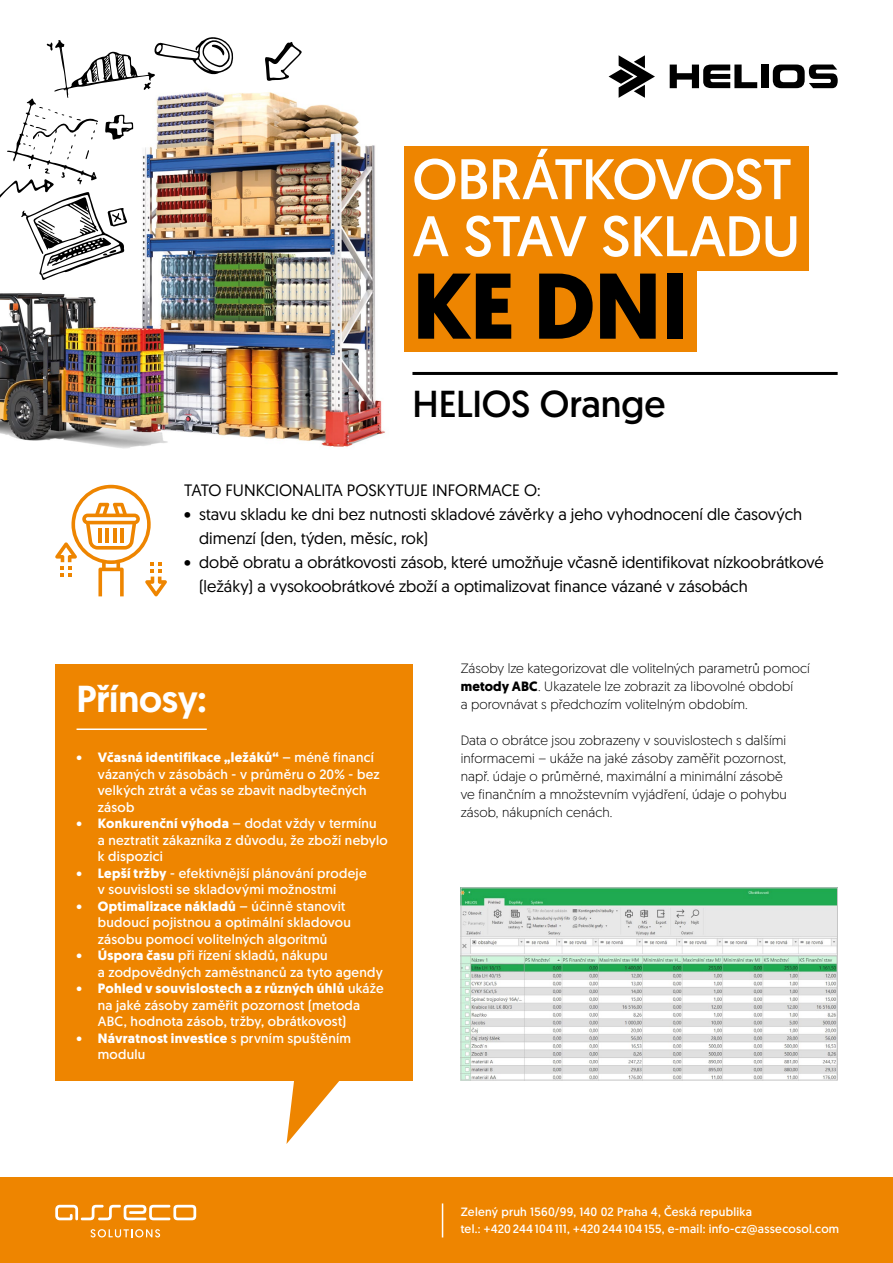
<style>
.page{position:relative;width:893px;height:1263px;background:#fff}
.page>*{position:absolute;margin:0;border:0;box-sizing:border-box;transform-origin:0 0}
.t1{font:700 93px "Geomanist";color:#000}
.t2{font:57px/57px "Geomanist";letter-spacing:-.015em;color:#fff}
.t3{font:37.5px "Geomanist";letter-spacing:-.005em;color:#000}
.t4{font:500 37.5px "Geomanist";letter-spacing:-.01em;color:#fff}
.t5{font:16.5px/24px "Geomanist";color:#000}
.t6{font:13.5px/16.5px "Geomanist";letter-spacing:.02em;color:#fff}
.t7{font:300 13.5px/18px "Geomanist";letter-spacing:.005em;color:#000}
.t8{font:12px/16.5px "Geomanist";letter-spacing:.025em;color:#fff}
.s1{font-weight:700}
</style>
<div class="page">
<div style="left:0;top:1178px;width:893px;height:85px;background:#ee8500"></div>
<hr style="left:442px;top:1203px;width:1px;height:34px;background:#fff">
<svg style="left:55px;top:1205px;width:141px;height:15px"></svg>
<svg style="left:90px;top:1229px;width:70px;height:8px"></svg>
<div style="left:761px;top:65px;width:8px;height:23px;background:#000"></div>
<svg style="left:670px;top:65px;width:87px;height:23px"></svg>
<svg style="left:773px;top:65px;width:65px;height:23px"></svg>
<svg style="left:609px;top:55px;width:46px;height:43px"></svg>
<img style="left:0;top:92px;width:385px;height:357px">
<img style="left:0;top:37px;width:233px;height:243px">
<svg style="left:265px;top:42px;width:37px;height:39px"></svg>
<div style="left:404px;top:146px;width:405px;height:124px;background:#ee8500"></div>
<div style="left:404px;top:260px;width:293px;height:92px;background:#ee8500"></div>
<hr style="left:412px;top:372px;width:426px;height:3px;background:#000">
<svg style="left:286px;top:1080px;width:57px;height:64px"></svg>
<div style="left:55px;top:664px;width:357px;height:416px;background:#ee8500"></div>
<hr style="left:77px;top:728px;width:130px;height:2px;background:#fff">
<img style="left:463px;top:890px;width:373px;height:188px">
<div style="left:461px;top:888px;width:377px;height:192px;border:1px solid #c6c6c6"></div>
<svg style="left:55px;top:485px;width:112px;height:111px"></svg>
<h2 class="t2" style="left:412px;top:150px;width:389px">OBRÁTKOVOST<br>A STAV SKLADU</h2>
<h1 class="t1" style="left:412px;top:244px;width:277px">KE DNI</h1>
<h3 class="t3" style="left:412px;top:380px;width:255px">HELIOS Orange</h3>
<p class="t5" style="left:184px;top:478px;width:358px">TATO FUNKCIONALITA POSKYTUJE INFORMACE O:</p>
<p class="t5" style="left:199px;top:502px;width:604px;text-indent:-15px">• stavu skladu ke dni bez nutnosti skladové závěrky a jeho vyhodnocení dle časových dimenzí (den, týden, měsíc, rok)</p>
<p class="t5" style="left:199px;top:550px;width:626px;text-indent:-15px">• době obratu a obrátkovosti zásob, které umožňuje včasně identifikovat nízkoobrátkové (ležáky) a vysokoobrátkové zboží a optimalizovat finance vázané v zásobách</p>
<h3 class="t4" style="left:77px;top:673px;width:132px">Přínosy:</h3>
<p class="t6" style="left:98px;top:749px;width:283px;text-indent:-21px">• <span class="s1">Včasná identifikace „ležáků“</span> – méně financí vázaných v zásobách - v průměru o 20% - bez velkých ztrát a včas se zbavit nadbytečných zásob</p>
<p class="t6" style="left:98px;top:815px;width:292px;text-indent:-21px">• <span class="s1">Konkurenční výhoda</span> – dodat vždy v termínu<br>a neztratit zákazníka z důvodu, že zboží nebylo k dispozici</p>
<p class="t6" style="left:98px;top:864px;width:270px;text-indent:-21px">• <span class="s1">Lepší tržby</span> - efektivnější plánování prodeje v souvislosti se skladovými možnostmi</p>
<p class="t6" style="left:98px;top:897px;width:255px;text-indent:-21px">• <span class="s1">Optimalizace nákladů</span> – účinně stanovit budoucí pojistnou a optimální skladovou zásobu pomocí volitelných algoritmů</p>
<p class="t6" style="left:98px;top:947px;width:287px;text-indent:-21px">• <span class="s1">Úspora času</span> při řízení skladů, nákupu<br>a zodpovědných zaměstnanců za tyto agendy</p>
<p class="t6" style="left:98px;top:980px;width:287px;text-indent:-21px">• <span class="s1">Pohled v souvislostech a z různých úhlů</span> ukáže na jaké zásoby zaměřit pozornost (metoda<br>ABC, hodnota zásob, tržby, obrátkovost)</p>
<p class="t6" style="left:98px;top:1029px;width:255px;text-indent:-21px">• <span class="s1">Návratnost investice</span> s prvním spuštěním modulu</p>
<p class="t7" style="left:461px;top:659px;width:351px">Zásoby lze kategorizovat dle volitelných parametrů pomocí <span class="s1">metody ABC</span>. Ukazatele lze zobrazit za libovolné období<br>a porovnávat s předchozím volitelným obdobím.</p>
<p class="t7" style="left:461px;top:731px;width:327px">Data o obrátce jsou zobrazeny v souvislostech s dalšími informacemi – ukáže na jaké zásoby zaměřit pozornost, např. údaje o průměrné, maximální a minimální zásobě ve finančním a množstevním vyjádření, údaje o pohybu zásob, nákupních cenách.</p>
<p class="t8" style="left:461px;top:1204px;width:380px">Zelený pruh 1560/99, 140 02 Praha 4, Česká republika<br>tel.: +420 244 104 111, +420 244 104 155, e‑mail: info‑cz@assecosol.com</p>
</div>
